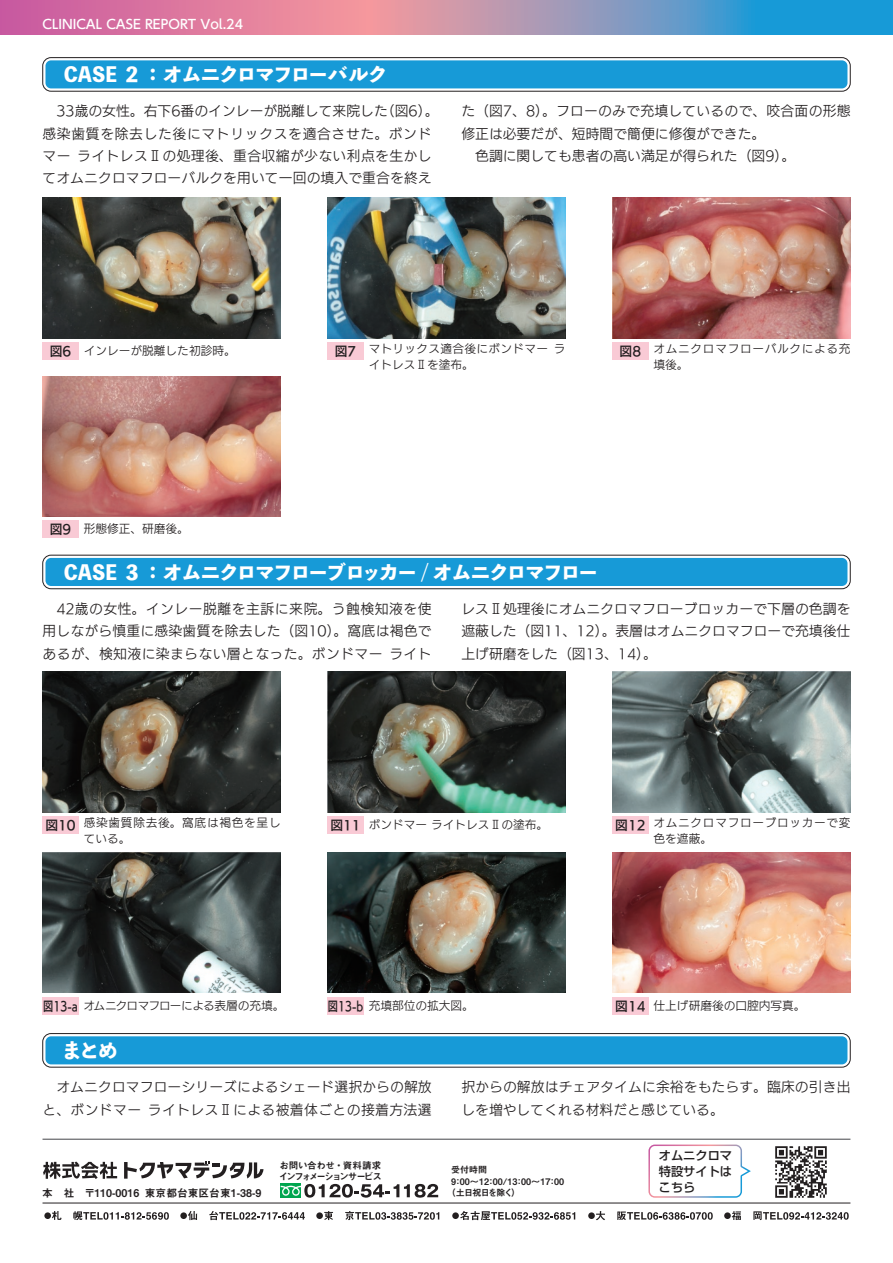
<style>
.page{position:relative;width:893px;height:1263px;background:#fff}
.page>*{position:absolute;margin:0;border:0;box-sizing:border-box;transform-origin:0 0}
.t1{font:800 20.25px "Toppan Bunkyu Midashi Gothic Std N";letter-spacing:-.1em;color:#fff}
.t2{font:800 20.25px "Toppan Bunkyu Midashi Gothic Std N";letter-spacing:-.065em;color:#fff}
.t3{font:13.8px/22.4px "UD Kakugo Small Pr 6 N R";letter-spacing:.005em;color:#231f20}
.t4{font:13.8px "UD Kakugo Small Pr 6 N R";letter-spacing:.03em;color:#231f20}
.t5{font:13.8px "UD Kakugo Small Pr 6 N R";letter-spacing:.045em;color:#231f20}
.t6{font:500 12.75px "UD Shin Go Pr 6 N";color:#fff}
.t7{font:12.75px "UD Kakugo Small Pr 6 N DB";color:#231f20}
.t8{font:12.75px "UD Kakugo Small Pr 6 N DB";color:#231f20;scale:.8 1}
.t9{font:500 12.15px/15.9px "Shin Go Pr 6 N";color:#231f20;text-align:justify}
._24号_キャプション{font:11.7px "UD Kakugo Small Pr 6 N R";letter-spacing:.055em;color:#231f20}
._24号_キャプション1行{font:11.7px "UD Kakugo Small Pr 6 N R";color:#231f20}
._24号_キャプション1行-2{font:11.7px "UD Kakugo Small Pr 6 N R";letter-spacing:-.045em;color:#231f20}
._24号_キャプション-2{font:11.7px "UD Kakugo Small Pr 6 N R";letter-spacing:.025em;color:#231f20}
.t10{font:10.8px "Midashi Go Pro MB31";color:#231f20}
.t11{font:9.6px/11.6px "Midashi Go Pro MB31";letter-spacing:-.12em;color:#231f20}
.t12{font:9px/11.7px "Midashi Go Pro MB31";color:#231f20}
.t13{font:9px "Midashi Go Pro MB31";letter-spacing:-.09em;color:#231f20}
.s1{font-family:"UD Shin Go Pr 6 N";font-weight:300}
.s2{font-family:"UD Kakugo Small Pr 6 N DB";font-size:12.75px}
</style>
<div class="page">
<hr style="left:43px;top:1138px;width:807px;height:2px;background:#6c6d70">
<hr style="left:43px;top:1203px;width:807px;height:1px;background:#231f20">
<div style="left:281px;top:1184px;width:20px;height:14px;background:#00a54f"></div>
<svg style="left:281px;top:1184px;width:157px;height:13px"></svg>
<div style="left:44px;top:1212px;width:7px;height:7px;background:#231f20;border-radius:50%"></div>
<svg style="left:52px;top:1211px;width:10px;height:9px"></svg>
<div style="left:180px;top:1212px;width:7px;height:7px;background:#231f20;border-radius:50%"></div>
<svg style="left:188px;top:1211px;width:9px;height:9px"></svg>
<svg style="left:209px;top:1211px;width:96px;height:9px"></svg>
<div style="left:316px;top:1212px;width:7px;height:7px;background:#231f20;border-radius:50%"></div>
<svg style="left:324px;top:1211px;width:9px;height:9px"></svg>
<svg style="left:345px;top:1211px;width:94px;height:9px"></svg>
<div style="left:452px;top:1212px;width:7px;height:7px;background:#231f20;border-radius:50%"></div>
<svg style="left:460px;top:1211px;width:115px;height:9px"></svg>
<div style="left:588px;top:1212px;width:7px;height:7px;background:#231f20;border-radius:50%"></div>
<svg style="left:596px;top:1211px;width:9px;height:9px"></svg>
<svg style="left:617px;top:1211px;width:96px;height:9px"></svg>
<div style="left:724px;top:1212px;width:7px;height:7px;background:#231f20;border-radius:50%"></div>
<svg style="left:732px;top:1211px;width:9px;height:9px"></svg>
<svg style="left:73px;top:1211px;width:96px;height:9px"></svg>
<svg style="left:753px;top:1211px;width:96px;height:9px"></svg>
<svg style="left:124px;top:1161px;width:140px;height:18px"></svg>
<svg style="left:43px;top:1161px;width:74px;height:18px"></svg>
<img style="left:769px;top:1146px;width:63px;height:57px">
<svg style="left:648px;top:1144px;width:103px;height:54px"></svg>
<svg style="left:0;top:0;width:880px;height:34px;background:#a48bb2"></svg>
<div style="left:880px;top:0;width:13px;height:34px;background:#179ad7"></div>
<div style="left:44px;top:556px;width:805px;height:31px;background:#179ad7;border-radius:7px"></div>
<div style="left:43px;top:555px;width:807px;height:34px;border:3px solid #fff;border-radius:7px"></div>
<div style="left:44px;top:1035px;width:805px;height:31px;background:#179ad7;border-radius:7px"></div>
<div style="left:43px;top:1033px;width:807px;height:34px;border:3px solid #fff;border-radius:7px"></div>
<div style="left:43px;top:555px;width:807px;height:34px;border:1px solid #231f20;border-radius:8px"></div>
<div style="left:43px;top:1033px;width:807px;height:34px;border:1px solid #231f20;border-radius:8px"></div>
<div style="left:44px;top:59px;width:805px;height:31px;background:#179ad7;border-radius:7px"></div>
<div style="left:43px;top:57px;width:807px;height:34px;border:3px solid #fff;border-radius:7px"></div>
<div style="left:43px;top:57px;width:807px;height:34px;border:1px solid #231f20;border-radius:8px"></div>
<div style="left:43px;top:342px;width:36px;height:17px;background:#f9cad5"></div>
<div style="left:43px;top:816px;width:36px;height:17px;background:#f9cad5"></div>
<div style="left:43px;top:521px;width:36px;height:17px;background:#f9cad5"></div>
<div style="left:43px;top:997px;width:36px;height:17px;background:#f9cad5"></div>
<div style="left:327px;top:997px;width:37px;height:17px;background:#f9cad5"></div>
<div style="left:327px;top:342px;width:37px;height:17px;background:#f9cad5"></div>
<div style="left:327px;top:816px;width:37px;height:17px;background:#f9cad5"></div>
<div style="left:612px;top:342px;width:36px;height:17px;background:#f9cad5"></div>
<div style="left:612px;top:816px;width:36px;height:17px;background:#f9cad5"></div>
<img style="left:43px;top:198px;width:238px;height:140px">
<img style="left:43px;top:672px;width:238px;height:140px">
<img style="left:43px;top:376px;width:238px;height:141px">
<img style="left:43px;top:853px;width:238px;height:140px">
<img style="left:327px;top:853px;width:239px;height:140px">
<div style="left:612px;top:997px;width:36px;height:17px;background:#f9cad5"></div>
<img style="left:612px;top:853px;width:238px;height:140px">
<img style="left:327px;top:198px;width:239px;height:140px">
<img style="left:327px;top:672px;width:239px;height:140px">
<img style="left:612px;top:198px;width:238px;height:140px">
<img style="left:612px;top:672px;width:238px;height:140px">
<p class="t6" style="left:43px;top:14px;width:202px">CLINICAL CASE REPORT Vol.24</p>
<p class="t2" style="left:64px;top:59px;width:325px">CASE ２：オムニクロマフローバルク</p>
<p class="t3" style="left:43px;top:100px;width:347px">　33歳の女性。右下6番のインレーが脱離して来院した</p>
<p class="t5" style="left:43px;top:126px;width:391px">感染歯質を除去した後にマトリックスを適合させた。ボンド</p>
<p class="t4" style="left:77px;top:148px;width:356px">ライトレス<span class="s1">Ⅱ</span>の処理後、重合収縮が少ない利点を生かし</p>
<p class="t3" style="left:381px;top:100px;width:59px">（図 6 。(</p>
<p class="t3" style="left:43px;top:145px;width:391px">マー<br>てオムニクロマフローバルクを用いて一回の填入で重合を終え</p>
<p class="t3" style="left:461px;top:100px;width:391px">た（図7、8）。フローのみで充填しているので、咬合面の形態修正は必要だが、短時間で簡便に修復ができた。</p>
<p class="t3" style="left:461px;top:145px;width:335px">　色調に関しても患者の高い満足が得られた（図 9 。(</p>
<p class="t7" style="left:50px;top:344px;width:23px">図6</p>
<p class="_24号_キャプション1行" style="left:84px;top:344px;width:154px">インレーが脱離した初診時。</p>
<p class="t7" style="left:335px;top:344px;width:23px">図7</p>
<p class="_24号_キャプション-2" style="left:369px;top:342px;width:181px">マトリックス適合後にボンドマー</p>
<p class="_24号_キャプション" style="left:369px;top:358px;width:107px">イトレス<span class="s1">Ⅱ</span>を塗布。</p>
<p class="_24号_キャプション" style="left:554px;top:342px;width:13px">ラ</p>
<p class="t7" style="left:620px;top:344px;width:23px">図8</p>
<p class="_24号_キャプション" style="left:654px;top:342px;width:198px">オムニクロマフローバルクによる充</p>
<p class="_24号_キャプション" style="left:654px;top:358px;width:37px">填後。</p>
<p class="t7" style="left:50px;top:522px;width:23px">図9</p>
<p class="_24号_キャプション1行" style="left:84px;top:522px;width:107px">形態修正、研磨後。</p>
<p class="t1" style="left:64px;top:556px;width:536px">CASE ３：オムニクロマフローブロッカー / オムニクロマフロー</p>
<p class="t3" style="left:43px;top:598px;width:391px;text-align:right">　42歳の女性。インレー脱離を主訴に来院。う蝕検知液を使用しながら慎重に感染歯質を除去した（図10）。窩底は褐色でライト</p>
<p class="t4" style="left:43px;top:646px;width:342px">あるが、検知液に染まらない層となった。ボンドマー</p>
<p class="t3" style="left:461px;top:598px;width:391px;text-align:justify">レス<span class="s1">Ⅱ</span>処理後にオムニクロマフローブロッカーで下層の色調を遮蔽した（図11、12）。表層はオムニクロマフローで充填後仕上げ研磨をした（図13、14 。(</p>
<p class="t7" style="left:45px;top:818px;width:32px">図10</p>
<p class="_24号_キャプション" style="left:84px;top:816px;width:198px">感染歯質除去後。窩底は褐色を呈し</p>
<p class="_24号_キャプション" style="left:84px;top:832px;width:48px">ている。</p>
<p class="t7" style="left:330px;top:818px;width:32px">図11</p>
<p class="_24号_キャプション1行" style="left:369px;top:818px;width:181px">ボンドマーライトレス<span class="s1">Ⅱ</span>の塗布。</p>
<p class="t7" style="left:615px;top:818px;width:32px">図12</p>
<p class="_24号_キャプション" style="left:654px;top:816px;width:198px">オムニクロマフローブロッカーで変</p>
<p class="_24号_キャプション" style="left:654px;top:832px;width:60px">色を遮蔽。</p>
<p class="_24号_キャプション1行-2" style="left:84px;top:999px;width:203px">オムニクロマフローによる表層の充填。</p>
<p class="t8" style="left:43px;top:999px;width:45px">図13-a</p>
<p class="_24号_キャプション1行" style="left:328px;top:999px;width:148px"><span class="s2">図13-b</span> 充填部位の拡大図。</p>
<p class="t7" style="left:615px;top:999px;width:32px">図14</p>
<p class="_24号_キャプション1行" style="left:654px;top:999px;width:154px">仕上げ研磨後の口腔内写真。</p>
<p class="t1" style="left:62px;top:1035px;width:57px">まとめ</p>
<p class="t3" style="left:43px;top:1076px;width:391px;text-align:right">　オムニクロマフローシリーズによるシェード選択からの解放ライトレス<span class="s1">Ⅱ</span>による被着体ごとの接着方法選</p>
<p class="t3" style="left:43px;top:1099px;width:100px">と、ボンドマー</p>
<p class="t3" style="left:461px;top:1076px;width:391px">択からの解放はチェアタイムに余裕をもたらす。臨床の引き出しを増やしてくれる材料だと感じている。</p>
<p class="t11" style="left:279px;top:1158px;width:105px">お問い合わせ・資料請求インフォメーションサービス</p>
<p class="t12" style="left:451px;top:1163px;width:38px">受付時間</p>
<p class="t10" style="left:42px;top:1185px;width:99px">本　社　〒110-0016</p>
<p class="t12" style="left:511px;top:1174px;width:55px;text-indent:-60px">9：00~12：00/13：00~17：00 (</p>
<p class="t10" style="left:145px;top:1185px;width:118px">東京都台東区台東1-38-9</p>
<p class="t13" style="left:447px;top:1186px;width:68px">（土日祝日を除く</p>
<p class="t9" style="left:659px;top:1147px;width:75px">オムニクロマ特設サイトはこちら</p>
</div>
